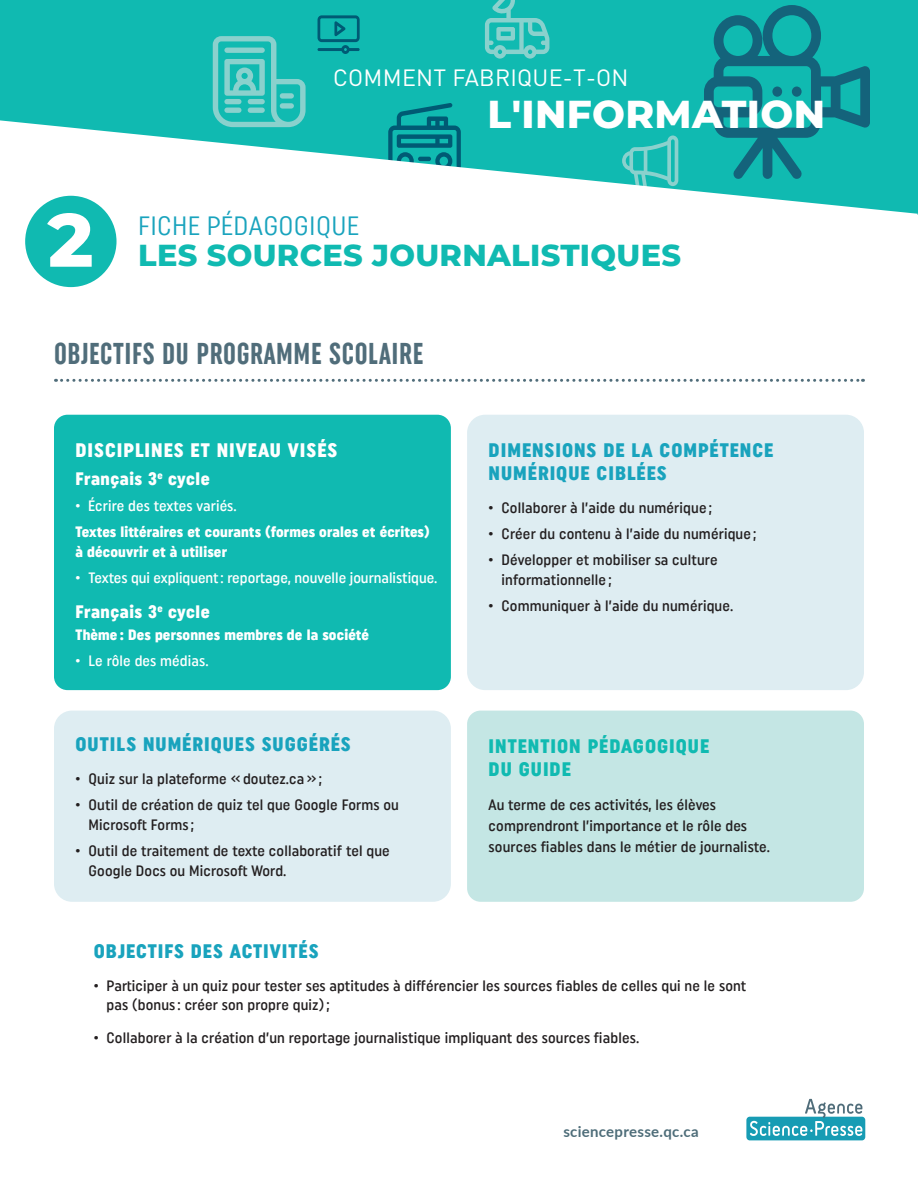
<style>
.page{position:relative;width:918px;height:1188px;background:#fff}
.page>*{position:absolute;margin:0;border:0;box-sizing:border-box;transform-origin:0 0}
.t1{font:800 75.3px "Montserrat";color:#fff}
.t2{font:800 39px "Montserrat";letter-spacing:.01em;color:#fff}
.t3{font:800 30.3px "Montserrat";letter-spacing:.01em;color:#10bab1}
.Titre_1{font:30px "Uniform Extra Condensed 3";letter-spacing:.02em;color:#506d7a}
.t4{font:26.4px "Uniform Condensed 6";letter-spacing:.01em;color:#19a3bd}
.t5{font:23.25px "DINOT";letter-spacing:.01em;color:#fff}
.Titre_3{font:19.5px/22.5px "Uniform Condensed 3";letter-spacing:.05em;color:#19a3bd}
.Titre_3-2{font:19.5px/22.5px "Uniform Condensed 3";letter-spacing:.05em;color:#10bab1}
.Titre_3-3{font:19.5px "Uniform Condensed 3";letter-spacing:.05em;color:#fff}
.t6{font:18px "Uniform Condensed 3";letter-spacing:.03em;color:#fff}
.t7{font:15px/19.5px "Uniform Condensed 2";letter-spacing:.01em;color:#231f20}
.t8{font:15px/19.5px "Uniform Condensed 3";letter-spacing:.01em;color:#fff}
.t9{font:15px "Uniform Condensed 2";color:#fff}
.t10{font:700 15px "Lato";letter-spacing:.02em;color:#4e6d79}
</style>
<div class="page">
<div style="left:0;top:0;width:918px;height:120px;background:#10bab1"></div>
<svg style="left:704px;top:5px;width:166px;height:115px;background:#119a9d"></svg>
<div style="left:772px;top:87px;width:10px;height:10px;background:#14637b;border-radius:50%"></div>
<div style="left:792px;top:87px;width:10px;height:10px;background:#14637b;border-radius:50%"></div>
<svg style="left:388px;top:103px;width:73px;height:17px"></svg>
<svg style="left:318px;top:15px;width:42px;height:39px;background:#0a989b"></svg>
<svg style="left:485px;top:0;width:64px;height:59px;background:#41c3bc"></svg>
<svg style="left:56px;top:379px;width:807px;height:3px"></svg>
<div style="left:746px;top:1117px;width:119px;height:23px;background:#179cb4;border-radius:3px"></div>
<svg style="left:750px;top:1099px;width:112px;height:37px"></svg>
<div style="left:54px;top:711px;width:397px;height:191px;background:#deedf2;border-radius:18px"></div>
<div style="left:54px;top:415px;width:397px;height:275px;background:#10bab1;border-radius:14px"></div>
<div style="left:467px;top:415px;width:397px;height:275px;background:#deedf2;border-radius:18px"></div>
<div style="left:467px;top:711px;width:397px;height:191px;background:#c4e6e4;border-radius:14px"></div>
<svg style="left:0;top:120px;width:918px;height:168px"></svg>
<svg style="left:213px;top:36px;width:93px;height:91px;background:#44c3bc"></svg>
<div style="left:25px;top:196px;width:92px;height:91px;background:#10bab1;border-radius:50%"></div>
<p class="t5" style="left:333px;top:62px;width:297px">COMMENT FABRIQUE-T-ON</p>
<p class="t1" style="left:45px;top:185px;width:54px">2</p>
<p class="t4" style="left:138px;top:210px;width:222px">FICHE PÉDAGOGIQUE</p>
<p class="t2" style="left:488px;top:85px;width:339px">L'INFORMATION</p>
<p class="t3" style="left:138px;top:233px;width:544px">LES SOURCES JOURNALISTIQUES</p>
<p class="Titre_1" style="left:54px;top:336px;width:371px">OBJECTIFS DU PROGRAMME SCOLAIRE</p>
<p class="Titre_3-3" style="left:76px;top:439px;width:263px">DISCIPLINES ET NIVEAU VISÉS</p>
<p class="t6" style="left:76px;top:468px;width:136px">Français 3<sup>e</sup> cycle</p>
<p class="t9" style="left:76px;top:497px;width:163px">• Écrire des textes variés.</p>
<p class="t8" style="left:76px;top:522px;width:356px">Textes littéraires et courants (formes orales et écrites) à découvrir et à utiliser</p>
<p class="t9" style="left:76px;top:569px;width:363px">• Textes qui expliquent: reportage, nouvelle journalistique.</p>
<p class="t6" style="left:76px;top:601px;width:136px">Français 3<sup>e</sup> cycle</p>
<p class="t8" style="left:76px;top:625px;width:295px">Thème : Des personnes membres de la société</p>
<p class="t9" style="left:76px;top:652px;width:135px">• Le rôle des médias.</p>
<p class="Titre_3" style="left:76px;top:733px;width:277px">OUTILS NUMÉRIQUES SUGGÉRÉS</p>
<p class="t7" style="left:76px;top:769px;width:248px">• Quiz sur la plateforme «doutez.ca»;</p>
<p class="t7" style="left:89px;top:795px;width:312px;text-indent:-13px">• Outil de création de quiz tel que Google Forms ou<br>Microsoft Forms ;</p>
<p class="t7" style="left:89px;top:841px;width:303px;text-indent:-13px">• Outil de traitement de texte collaboratif tel que<br>Google Docs ou Microsoft Word.</p>
<p class="Titre_3" style="left:489px;top:439px;width:286px">DIMENSIONS DE LA COMPÉTENCE<br>NUMÉRIQUE CIBLÉES</p>
<p class="t7" style="left:489px;top:497px;width:225px">• Collaborer à l’aide du numérique ;</p>
<p class="t7" style="left:489px;top:524px;width:269px">• Créer du contenu à l’aide du numérique ;</p>
<p class="t7" style="left:502px;top:550px;width:218px;text-indent:-13px">• Développer et mobiliser sa culture informationnelle ;</p>
<p class="t7" style="left:489px;top:596px;width:246px">• Communiquer à l’aide du numérique.</p>
<p class="Titre_3-2" style="left:489px;top:735px;width:222px">INTENTION PÉDAGOGIQUE<br>DU GUIDE</p>
<p class="t7" style="left:489px;top:794px;width:283px;line-height:21px">Au terme de ces activités, les élèves comprendront l’importance et le rôle des sources fiables dans le métier de journaliste.</p>
<p class="Titre_3" style="left:94px;top:940px;width:226px">OBJECTIFS DES ACTIVITÉS</p>
<p class="t7" style="left:107px;top:976px;width:641px;text-indent:-13px">• Participer à un quiz pour tester ses aptitudes à différencier les sources fiables de celles qui ne le sont pas (bonus : créer son propre quiz);</p>
<p class="t7" style="left:94px;top:1028px;width:547px">• Collaborer à la création d’un reportage journalistique impliquant des sources fiables.</p>
<p class="t10" style="left:563px;top:1120px;width:137px">sciencepresse.qc.ca</p>
</div>
